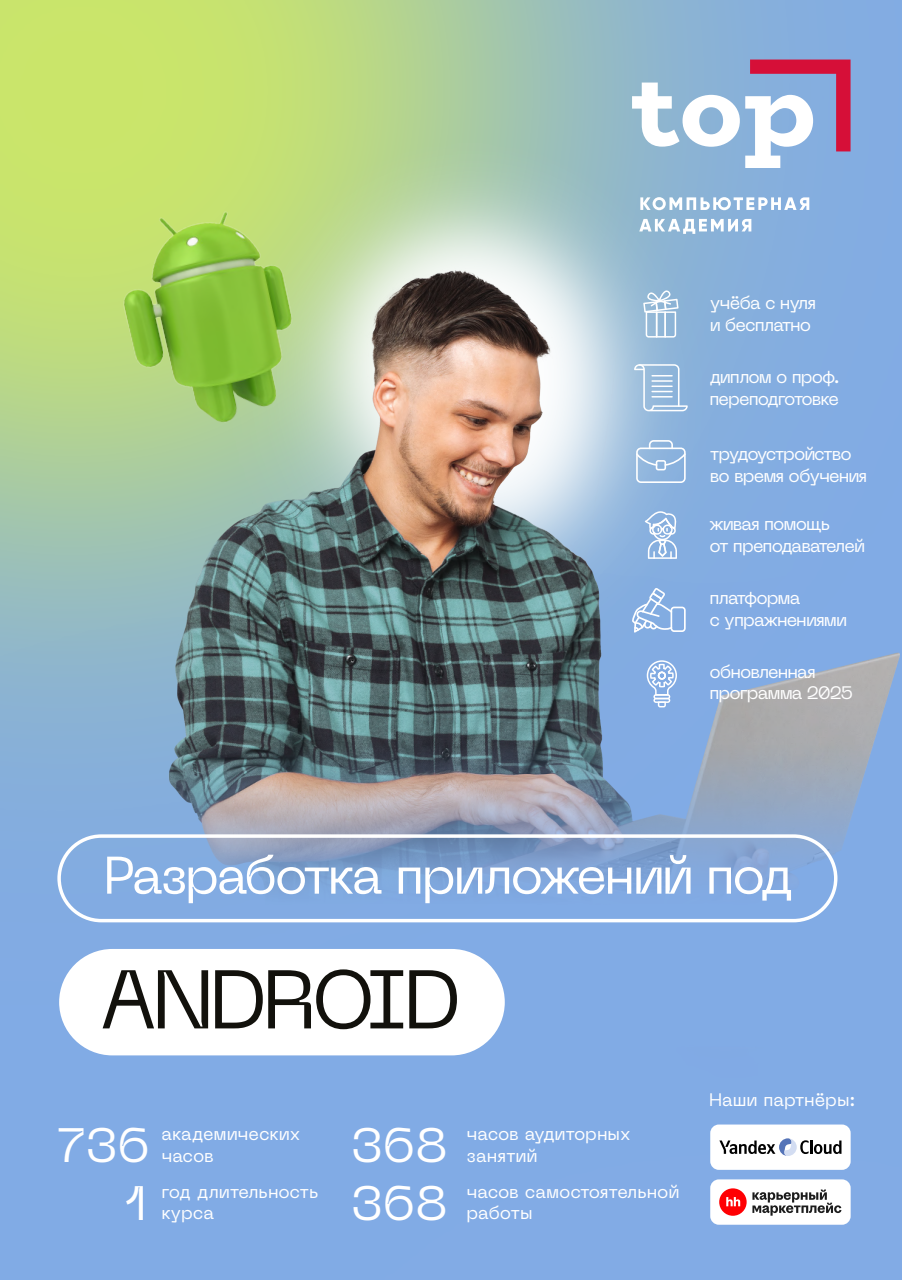
<style>
.page{position:relative;width:902px;height:1280px;background:#fff}
.page>*{position:absolute;margin:0;border:0;box-sizing:border-box;transform-origin:0 0}
.t1{font:82.5px "Neue Machina";letter-spacing:-.065em;color:#12110c}
.t2{font:52.5px "Neue Machina";letter-spacing:-.055em;color:#fff}
.t3{font:48px "Neue Machina";letter-spacing:-.01em;color:#fff}
.t4{font:18px/21.6px "Neue Machina";letter-spacing:-.05em;color:#fff}
.t5{font:18px/21.6px "Neue Machina";letter-spacing:-.005em;color:#fff}
.t6{font:18px/21.6px "Neue Machina";letter-spacing:-.015em;color:#fff}
.t7{font:18px/21.6px "Neue Machina";color:#fff}
.t8{font:18px/21.6px "Neue Machina";letter-spacing:-.01em;color:#fff}
</style>
<div class="page">
<img style="left:0;top:0;width:901px;height:83px">
<img style="left:0;top:83px;width:901px;height:1197px">
<svg style="left:640px;top:197px;width:169px;height:13px"></svg>
<svg style="left:639px;top:219px;width:112px;height:15px"></svg>
<svg style="left:632px;top:83px;width:107px;height:64px"></svg>
<svg style="left:745px;top:60px;width:105px;height:108px"></svg>
<img style="left:83px;top:185px;width:256px;height:265px">
<div style="left:59px;top:949px;width:445px;height:106px;background:#fff;border-radius:53px"></div>
<div style="left:57px;top:834px;width:780px;height:88px;border:3px solid #fff;border-radius:42px"></div>
<svg style="left:634px;top:364px;width:53px;height:47px;background:#a8c5e1"></svg>
<svg style="left:636px;top:440px;width:49px;height:43px;background:#a3c2e3"></svg>
<svg style="left:644px;top:511px;width:33px;height:48px"></svg>
<svg style="left:631px;top:588px;width:54px;height:45px;background:#9bbce6"></svg>
<svg style="left:646px;top:660px;width:31px;height:47px"></svg>
<svg style="left:643px;top:290px;width:35px;height:48px"></svg>
<div style="left:710px;top:1124px;width:140px;height:46px;background:#fff;border-radius:9px"></div>
<svg style="left:719px;top:1138px;width:122px;height:18px"></svg>
<div style="left:710px;top:1179px;width:140px;height:46px;background:#fff;border-radius:9px"></div>
<div style="left:719px;top:1188px;width:27px;height:28px;background:#ff0003;border-radius:50%"></div>
<svg style="left:726px;top:1197px;width:14px;height:9px"></svg>
<svg style="left:752px;top:1189px;width:89px;height:27px"></svg>
<p class="t4" style="left:709px;top:292px;width:108px">учёба с нуля и бесплатно</p>
<p class="t4" style="left:709px;top:365px;width:132px">диплом о проф. переподготовке</p>
<p class="t4" style="left:709px;top:443px;width:159px">трудоустройство во время обучения</p>
<p class="t4" style="left:709px;top:513px;width:157px">живая помощь<br>от преподавателей</p>
<p class="t4" style="left:709px;top:587px;width:139px">платформа<br>с упражнениями</p>
<p class="t4" style="left:709px;top:660px;width:145px">обновленная программа 2025</p>
<h2 class="t2" style="left:103px;top:842px;width:692px">Разработка приложений под</h2>
<h1 class="t1" style="left:100px;top:947px;width:364px">ANDROID</h1>
<h3 class="t3" style="left:57px;top:1115px;width:94px">736</h3>
<h3 class="t3" style="left:350px;top:1115px;width:98px">368</h3>
<h3 class="t3" style="left:124px;top:1172px;width:25px">1</h3>
<h3 class="t3" style="left:350px;top:1172px;width:98px">368</h3>
<p class="t5" style="left:161px;top:1123px;width:140px">академических часов</p>
<p class="t7" style="left:466px;top:1123px;width:166px">часов аудиторных занятий</p>
<p class="t8" style="left:161px;top:1180px;width:159px">год длительность курса</p>
<p class="t6" style="left:466px;top:1180px;width:214px">часов самостоятельной работы</p>
<p class="t5" style="left:709px;top:1089px;width:148px">Наши партнёры:</p>
</div>
